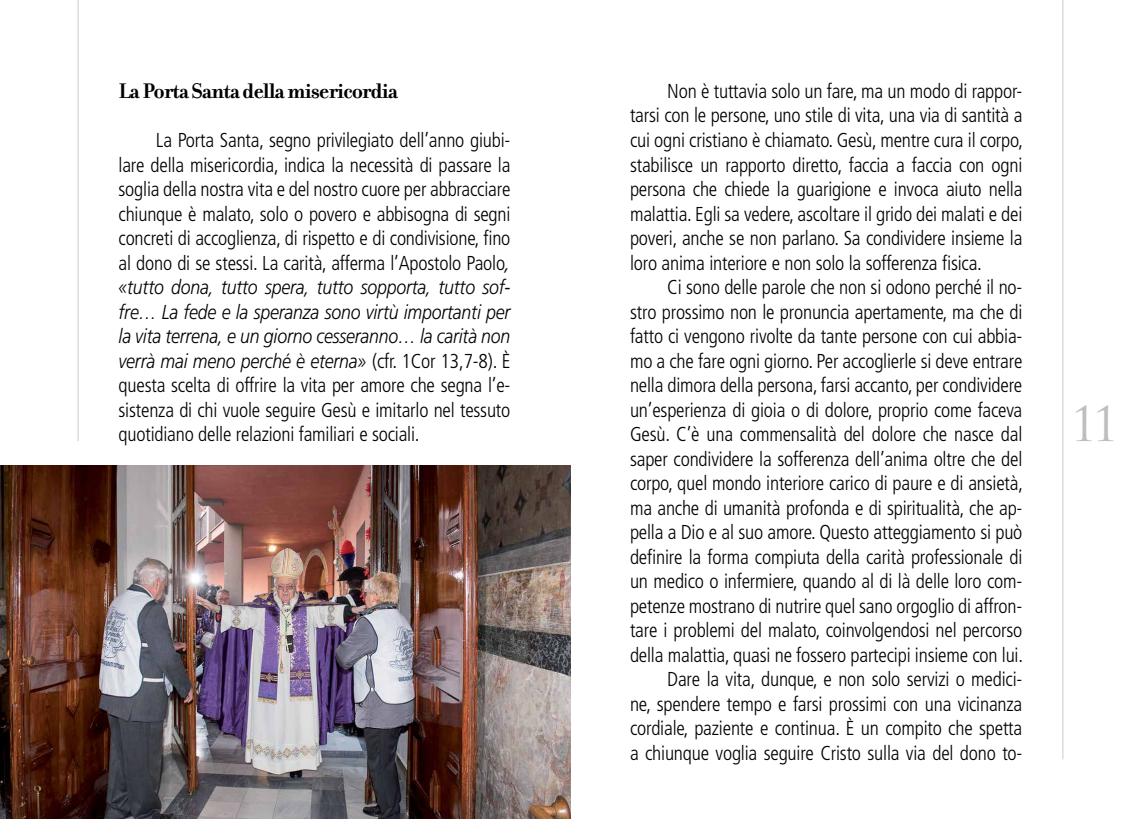
<style>
.page{position:relative;width:1141px;height:819px;background:#fff}
.page>*{position:absolute;margin:0;border:0;box-sizing:border-box;transform-origin:0 0}
.t1{font:46.55px "Trajan Pro";color:#bcbec0}
.t2{font:700 22.75px "Filosofia";letter-spacing:-.03em;color:#000}
.t3{font:300 condensed 20.12px/24.5px "Frutiger LT Std";letter-spacing:-.01em;color:#000;text-align:justify}
.s1{font-style:italic;font-stretch:normal}
</style>
<div class="page">
<hr style="left:78px;top:0;width:1px;height:441px;background:#939598">
<hr style="left:1062px;top:0;width:1px;height:759px;background:#939598">
<img style="left:0;top:465px;width:570px;height:354px">
<p class="t2" style="left:119px;top:77px;width:281px">La Porta Santa della misericordia</p>
<p class="t3" style="left:119px;top:128px;width:393px;text-indent:37px">La Porta Santa, segno privilegiato dell’anno giubi&shy;lare della misericordia, indica la necessità di passare la soglia della nostra vita e del nostro cuore per abbracciare chiunque è malato, solo o povero e abbisogna di segni concreti di accoglienza, di rispetto e di condivisione, fino al dono di se stessi. La carità, afferma l’Apostolo Paolo<span class="s1">, «tutto dona, tutto spera, tutto sopporta, tutto sof&shy;fre… La fede e la speranza sono virtù importanti per la vita terrena, e un giorno cesseranno… la carità non verrà mai meno perché è eterna»</span> (cfr. 1Cor 13,7-8). È questa scelta di offrire la vita per amore che segna l’e&shy;sistenza di chi vuole seguire Gesù e imitarlo nel tessuto quotidiano delle relazioni familiari e sociali.</p>
<p class="t3" style="left:630px;top:79px;width:395px;text-indent:37px">Non è tuttavia solo un fare, ma un modo di rappor&shy;tarsi con le persone, uno stile di vita, una via di santità a cui ogni cristiano è chiamato. Gesù, mentre cura il corpo, stabilisce un rapporto diretto, faccia a faccia con ogni persona che chiede la guarigione e invoca aiuto nella malattia. Egli sa vedere, ascoltare il grido dei malati e dei poveri, anche se non parlano. Sa condividere insieme la loro anima interiore e non solo la sofferenza fisica.</p>
<p class="t3" style="left:630px;top:275px;width:395px;text-align:right">Ci sono delle parole che non si odono perché il no-<br>stro prossimo non le pronuncia apertamente, ma che di fatto ci vengono rivolte da tante persone con cui abbia&shy;mo a che fare ogni giorno. Per accoglierle si deve entrare nella dimora della persona, farsi accanto, per condividere un’esperienza di gioia o di dolore, proprio come faceva Gesù. C’è una commensalità del dolore che nasce dal saper condividere la sofferenza dell’anima oltre che del corpo, quel mondo interiore carico di paure e di ansietà, ma anche di umanità profonda e di spiritualità, che ap&shy;pella a Dio e al suo amore. Questo atteggiamento si può definire la forma compiuta della carità professionale di un medico o infermiere, quando al di là delle loro com&shy;petenze mostrano di nutrire quel sano orgoglio di affron&shy;tare i problemi del malato, coinvolgendosi nel percorso della malattia, quasi ne fossero partecipi insieme con lui.<br>Dare la vita, dunque, e non solo servizi o medici-<br>ne, spendere tempo e farsi prossimi con una vicinanza cordiale, paziente e continua. È un compito che spetta a chiunque voglia seguire Cristo sulla via del dono to-</p>
<h1 class="t1" style="left:1071px;top:394px;width:50px">11</h1>
</div>
